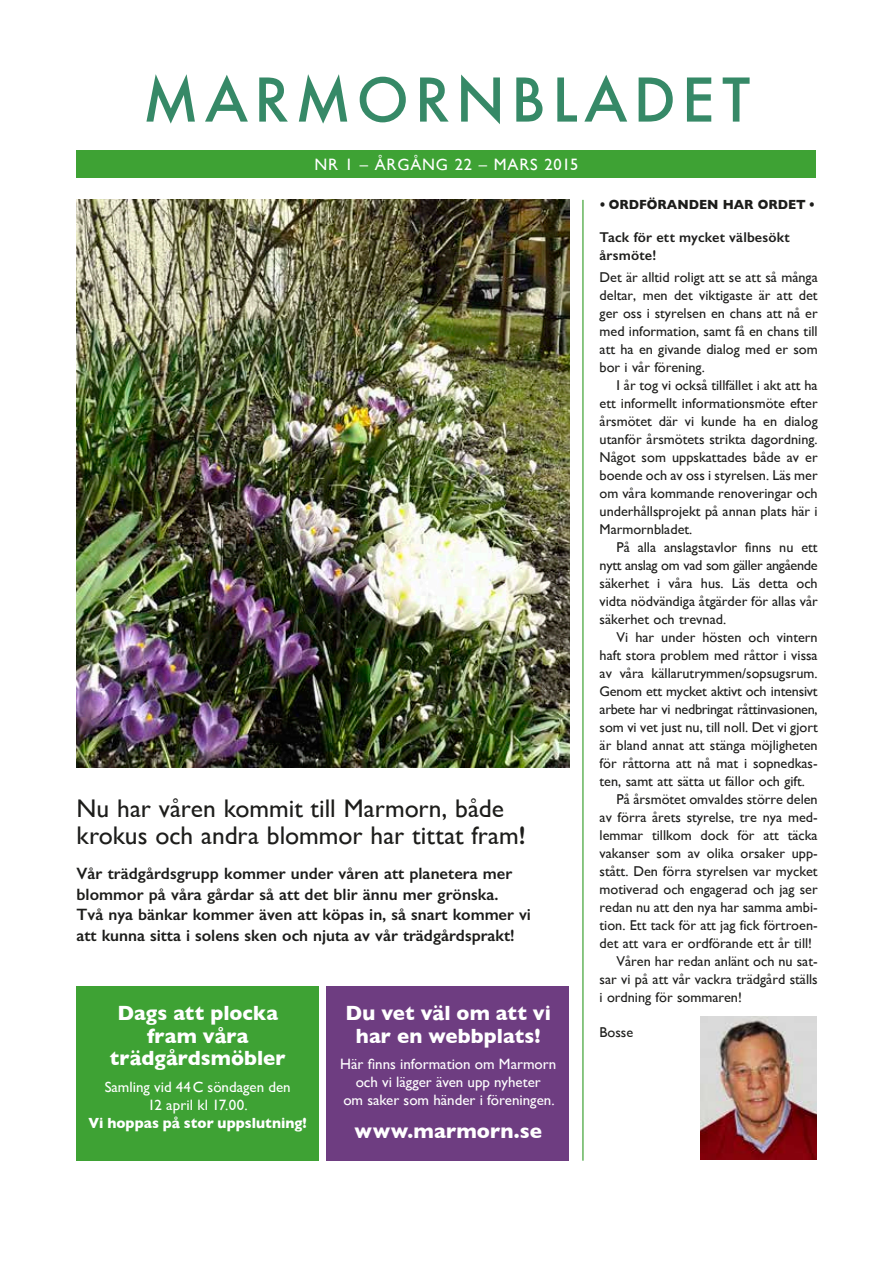
<style>
.page{position:relative;width:893px;height:1263px;background:#fff}
.page>*{position:absolute;margin:0;border:0;box-sizing:border-box;transform-origin:0 0}
.t1{font:500 58.5px "Futura";letter-spacing:.1em;color:#368967}
.t2{font:25.5px/27px "Gill Sans";color:#1d1d1b}
.t3{font:700 21px/22.5px "Gill Sans";letter-spacing:.005em;color:#fff;text-align:center}
.t4{font:600 16.5px/20.5px "Gill Sans";color:#1d1d1b}
.t5{font:16.5px "Gill Sans";letter-spacing:.05em;color:#fff}
.t6{font:15px/18px "Gill Sans";color:#fff;text-align:center}
.t7{font:700 15px "Gill Sans";color:#fff;scale:.95 1}
.t8{font:14.25px/18px "Gill Sans";color:#1d1d1b;text-align:justify}
.t9{font:14.25px "Gill Sans";letter-spacing:-.02em;color:#1d1d1b}
.t10{font:600 14.25px/18px "Gill Sans";letter-spacing:.01em;color:#1d1d1b}
.t11{font:700 13.5px "Gill Sans";color:#1d1d1b;scale:.93 1}
.s1{font-weight:600}
</style>
<div class="page">
<div style="left:77px;top:150px;width:739px;height:27px;background:#3ea234"></div>
<hr style="left:582px;top:200px;width:1px;height:961px;background:#3ea234">
<img style="left:701px;top:1016px;width:115px;height:143px">
<div style="left:327px;top:986px;width:242px;height:174px;background:#6e3d81"></div>
<div style="left:77px;top:986px;width:242px;height:174px;background:#3ea234"></div>
<img style="left:77px;top:200px;width:493px;height:567px">
<h1 class="t1" style="left:143px;top:60px;width:609px">MARMORNBLADET</h1>
<p class="t5" style="left:314px;top:155px;width:266px">NR 1 – ÅRGÅNG 22 – MARS 2015</p>
<p class="t11" style="left:600px;top:194px;width:233px">• ORDFÖRANDEN HAR ORDET •</p>
<p class="t10" style="left:600px;top:228px;width:192px">Tack för ett mycket välbesökt årsmöte!</p>
<p class="t8" style="left:600px;top:268px;width:220px">Det är alltid roligt att se att så många deltar, men det viktigaste är att det ger oss i styrelsen en chans att nå er med information, samt få en chans till att ha en givande dialog med er som bor i vår förening.</p>
<p class="t8" style="left:600px;top:376px;width:220px;text-indent:17px">I år tog vi också tillfället i akt att ha ett informellt informationsmöte efter årsmötet där vi kunde ha en dialog utanför årsmötets strikta dagordning.<br>Något som uppskattades både av er boende och av oss i styrelsen. Läs mer om våra kommande renoveringar och underhållsprojekt på annan plats här i Marmornbladet.</p>
<p class="t8" style="left:600px;top:538px;width:220px;text-indent:17px">På alla anslagstavlor finns nu ett nytt anslag om vad som gäller angående säkerhet i våra hus. Läs detta och vidta nödvändiga åtgärder för allas vår säkerhet och trevnad.</p>
<p class="t8" style="left:617px;top:628px;width:203px">Vi har under hösten och vintern</p>
<p class="t8" style="left:600px;top:646px;width:220px">haft stora problem med råttor i vissa</p>
<p class="t8" style="left:600px;top:664px;width:220px">av våra källarutrymmen/sopsugsrum.</p>
<p class="t8" style="left:600px;top:682px;width:220px">Genom ett mycket aktivt och intensivt</p>
<p class="t9" style="left:600px;top:701px;width:220px">arbete har vi nedbringat råttinvasionen,</p>
<p class="t8" style="left:600px;top:718px;width:220px">som vi vet just nu, till noll. Det vi gjort</p>
<p class="t8" style="left:600px;top:736px;width:220px">är bland annat att stänga möjligheten</p>
<p class="t8" style="left:600px;top:754px;width:220px">för råttorna att nå mat i sopnedkas-</p>
<p class="t8" style="left:600px;top:772px;width:207px">ten, samt att sätta ut fällor och gift.</p>
<p class="t8" style="left:617px;top:790px;width:203px">På årsmötet omvaldes större delen</p>
<p class="t8" style="left:600px;top:808px;width:220px">av förra årets styrelse, tre nya med-</p>
<p class="t8" style="left:600px;top:826px;width:220px">lemmar tillkom dock för att täcka</p>
<p class="t8" style="left:600px;top:844px;width:220px">vakanser som av olika orsaker upp-</p>
<p class="t8" style="left:600px;top:862px;width:220px">stått. Den förra styrelsen var mycket</p>
<p class="t8" style="left:600px;top:880px;width:220px">motiverad och engagerad och jag ser</p>
<p class="t8" style="left:600px;top:898px;width:220px">redan nu att den nya har samma ambi-</p>
<p class="t8" style="left:600px;top:916px;width:220px">tion. Ett tack för att jag fick förtroen-</p>
<p class="t8" style="left:600px;top:934px;width:214px">det att vara er ordförande ett år till!</p>
<p class="t8" style="left:617px;top:952px;width:203px">Våren har redan anlänt och nu sat-</p>
<p class="t8" style="left:600px;top:970px;width:220px">sar vi på att vår vackra trädgård ställs</p>
<p class="t8" style="left:600px;top:988px;width:144px">i ordning för sommaren!</p>
<p class="t8" style="left:600px;top:1023px;width:35px">Bosse</p>
<h2 class="t2" style="left:77px;top:795px;width:451px">Nu har våren kommit till Marmorn, både krokus och andra blommor har tittat fram<span class="s1">!</span></h2>
<p class="t4" style="left:77px;top:863px;width:456px">Vår trädgårdsgrupp kommer under våren att planetera mer blommor på våra gårdar så att det blir ännu mer grönska.<br>Två nya bänkar kommer även att köpas in, så snart kommer vi att kunna sitta i solens sken och njuta av vår trädgårdsprakt!</p>
<h3 class="t3" style="left:345px;top:1001px;width:207px">Du vet väl om att vi har en webbplats!</h3>
<p class="t6" style="left:340px;top:1055px;width:218px">Här finns information om Marmorn och vi lägger även upp nyheter<br>om saker som händer i föreningen.</p>
<h3 class="t3" style="left:354px;top:1119px;width:189px">www.marmorn.se</h3>
<h3 class="t3" style="left:110px;top:1001px;width:177px">Dags att plocka fram våra trädgårdsmöbler</h3>
<p class="t6" style="left:105px;top:1077px;width:188px">Samling vid 44 C söndagen den<br>12 april kl 17.00.</p>
<p class="t7" style="left:89px;top:1111px;width:231px">Vi hoppas på stor uppslutning!</p>
</div>
